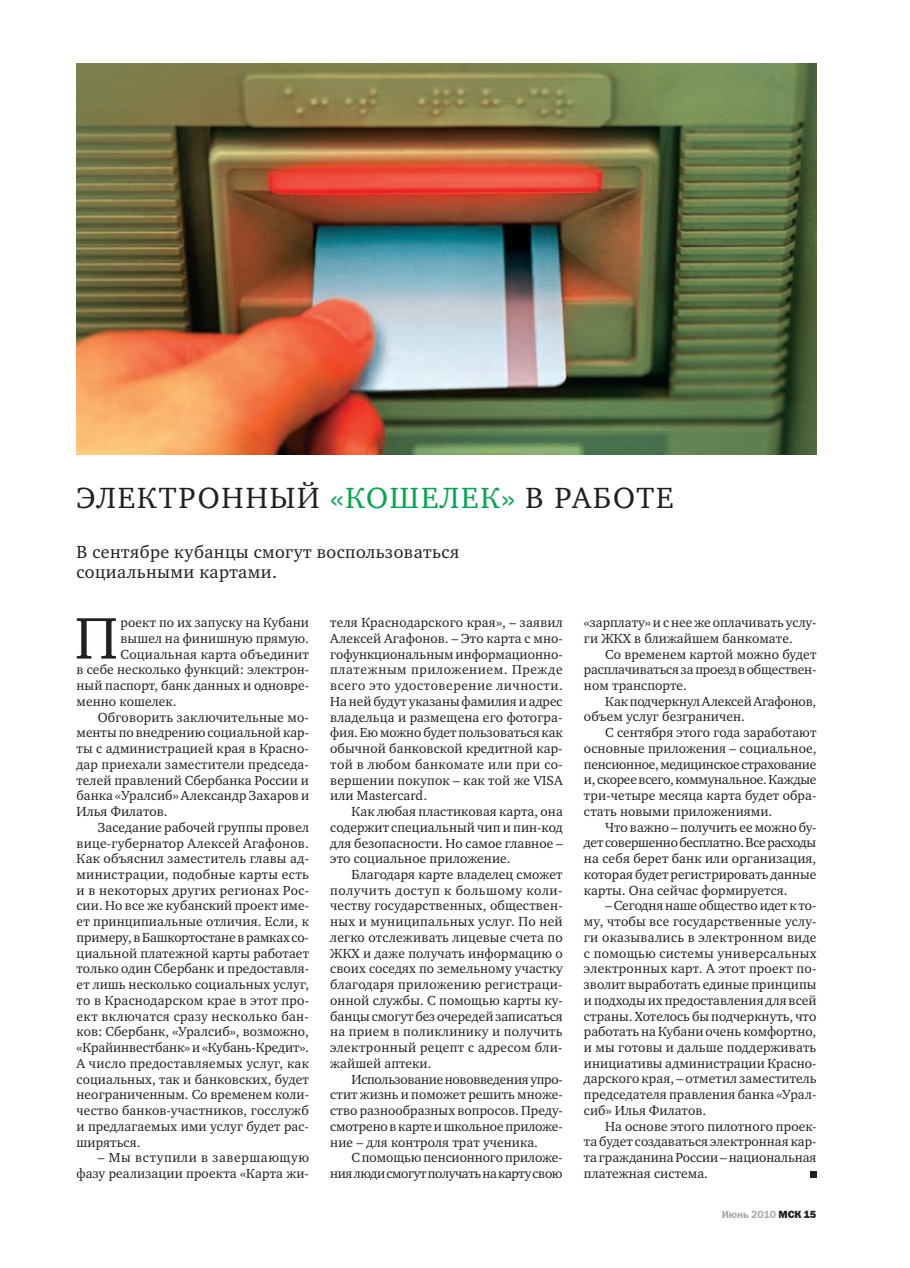
<style>
.page{position:relative;width:910px;height:1268px;background:#fff}
.page>*{position:absolute;margin:0;border:0;box-sizing:border-box;transform-origin:0 0}
.t1{font:60px "Charter ITCC";color:#231f20}
.t2{font:30px "Charter ITCC";color:#231f20}
.t3{font:30px "Charter ITCC";color:#00a54f}
.t4{font:18px/20.2px "Charter ITCC";letter-spacing:.025em;color:#231f20}
.t5{font:13.5px/15.8px "Charter ITCC";letter-spacing:.005em;color:#231f20;text-align:justify}
.t6{font:13.5px/15.8px "Charter ITCC";letter-spacing:.025em;color:#231f20;text-align:right}
.t7{font:13.5px/15.8px "Charter ITCC";letter-spacing:-.015em;color:#231f20;text-align:right}
.t8{font:10.5px "Franklin Gothic Demi C";letter-spacing:-.015em;color:#a8a9ad}
.s1{color:#231f20}
.s2{color:#00a54f}
.s3{font-family:"Franklin Gothic Heavy C";color:#231f20}
</style>
<div class="page">
<img style="left:77px;top:64px;width:739px;height:390px">
<svg style="left:810px;top:1171px;width:6px;height:6px"></svg>
<h2 class="t2" style="left:77px;top:481px;width:42px">Элект</h2>
<h2 class="t2" style="left:179px;top:481px;width:43px">ронн</h2>
<h2 class="t3" style="left:270px;top:481px;width:99px"><span class="s1">ый</span> «кошелек</h2>
<h2 class="t2" style="left:502px;top:481px;width:92px"><span class="s2">»</span> в работе</h2>
<h3 class="t4" style="left:77px;top:542px;width:384px">В сентябре кубанцы смогут воспользоваться социальными картами.</h3>
<p class="t5" style="left:330px;top:614px;width:234px">теля Краснодарского края», – заявил Алексей Агафонов. – Это карта с мно&shy;гофункциональным информационно&shy;платежным приложением. Прежде всего это удостоверение личности.<br>На ней будут указаны фамилия и адрес владельца и размещена его фотогра&shy;фия. Ею можно будет пользоваться как обычной банковской кредитной кар&shy;той в любом банкомате или при со&shy;вершении покупок – как той же VISA или Mastercard.</p>
<p class="t5" style="left:330px;top:803px;width:234px;text-indent:21px">Как любая пластиковая карта, она содержит специальный чип и пин-код для безопасности. Но самое главное – это социальное приложение.</p>
<p class="t5" style="left:330px;top:866px;width:234px;text-indent:21px">Благодаря карте владелец сможет получить доступ к большому коли&shy;честву государственных, обществен&shy;ных и муниципальных услуг. По ней легко отслеживать лицевые счета по ЖКХ и даже получать информацию о своих соседях по земельному участку благодаря приложению регистраци&shy;онной службы. С помощью карты ку&shy;банцы смогут без очередей записаться на прием в поликлинику и получить электронный рецепт с адресом бли&shy;жайшей аптеки.</p>
<p class="t5" style="left:330px;top:1071px;width:234px;text-indent:21px">Использование нововведения упро&shy;стит жизнь и поможет решить множе&shy;ство разнообразных вопросов. Преду&shy;смотрено в карте и школьное приложе&shy;ние – для контроля трат ученика.</p>
<p class="t7" style="left:330px;top:1149px;width:234px">С помощью пенсионного приложе&shy;ния люди смогут получать на карту свою</p>
<p class="t5" style="left:121px;top:614px;width:190px">роект по их запуску на Кубани</p>
<p class="t5" style="left:121px;top:630px;width:190px">вышел на финишную прямую.</p>
<p class="t5" style="left:121px;top:646px;width:190px">Социальная карта объединит</p>
<p class="t5" style="left:77px;top:662px;width:234px">в себе несколько функций: электрон-</p>
<p class="t5" style="left:77px;top:677px;width:234px">ный паспорт, банк данных и одновре-</p>
<p class="t5" style="left:77px;top:693px;width:101px">менно кошелек.</p>
<p class="t5" style="left:98px;top:709px;width:213px">Обговорить заключительные мо-</p>
<p class="t5" style="left:77px;top:725px;width:234px">менты по внедрению социальной кар-</p>
<p class="t5" style="left:77px;top:740px;width:234px">ты с администрацией края в Красно-</p>
<p class="t5" style="left:77px;top:756px;width:234px">дар приехали заместители председа-</p>
<p class="t5" style="left:77px;top:772px;width:234px">телей правлений Сбербанка России и</p>
<p class="t5" style="left:77px;top:787px;width:234px">банка «Уралсиб» Александр Захаров и</p>
<p class="t5" style="left:77px;top:803px;width:93px">Илья Филатов.</p>
<p class="t5" style="left:98px;top:819px;width:213px">Заседание рабочей группы провел</p>
<p class="t5" style="left:77px;top:835px;width:234px">вице-губернатор Алексей Агафонов.</p>
<p class="t5" style="left:77px;top:850px;width:234px">Как объяснил заместитель главы ад-</p>
<p class="t6" style="left:77px;top:866px;width:234px">министрации, подобные карты есть</p>
<p class="t6" style="left:77px;top:882px;width:234px">и в некоторых других регионах Рос-</p>
<p class="t5" style="left:77px;top:898px;width:234px">сии. Но все же кубанский проект име-</p>
<p class="t5" style="left:77px;top:913px;width:234px">ет принципиальные отличия. Если, к</p>
<p class="t5" style="left:77px;top:929px;width:234px">примеру, в Башкортостане в рамках со-</p>
<p class="t5" style="left:77px;top:945px;width:234px">циальной платежной карты работает</p>
<p class="t5" style="left:77px;top:960px;width:234px">только один Сбербанк и предоставля-</p>
<p class="t5" style="left:77px;top:976px;width:234px">ет лишь несколько социальных услуг,</p>
<p class="t5" style="left:77px;top:992px;width:234px">то в Краснодарском крае в этот про-</p>
<p class="t6" style="left:77px;top:1008px;width:234px">ект включатся сразу несколько бан-</p>
<p class="t5" style="left:77px;top:1023px;width:234px">ков: Сбербанк, «Уралсиб», возможно,</p>
<p class="t5" style="left:77px;top:1039px;width:234px">«Крайинвестбанк» и «Кубань-Кредит».</p>
<p class="t5" style="left:77px;top:1055px;width:234px">А число предоставляемых услуг, как</p>
<p class="t5" style="left:77px;top:1071px;width:234px">социальных, так и банковских, будет</p>
<p class="t5" style="left:77px;top:1086px;width:234px">неограниченным. Со временем коли-</p>
<p class="t5" style="left:77px;top:1102px;width:234px">чество банков-участников, госслужб</p>
<p class="t5" style="left:77px;top:1118px;width:234px">и предлагаемых ими услуг будет рас-</p>
<p class="t5" style="left:77px;top:1133px;width:65px">ширяться.</p>
<p class="t6" style="left:77px;top:1149px;width:234px">– Мы вступили в завершающую фазу реализации проекта «Карта жи-</p>
<h1 class="t1" style="left:75px;top:605px;width:45px">П</h1>
<p class="t5" style="left:584px;top:614px;width:234px">«зарплату» и с нее же оплачивать услу&shy;ги ЖКХ в ближайшем банкомате.</p>
<p class="t5" style="left:584px;top:646px;width:234px;text-indent:21px">Со временем картой можно будет расплачиваться за проезд в обществен&shy;ном транспорте.</p>
<p class="t5" style="left:584px;top:693px;width:234px;text-indent:21px">Как подчеркнул Алексей Агафонов, объем услуг безграничен.</p>
<p class="t5" style="left:584px;top:724px;width:234px;text-indent:21px">С сентября этого года заработают основные приложения – социальное, пенсионное, медицинское страхование и, скорее всего, коммунальное. Каждые три-четыре месяца карта будет обра&shy;стать новыми приложениями.</p>
<p class="t5" style="left:584px;top:819px;width:234px;text-indent:21px">Что важно – получить ее можно бу&shy;дет совершенно бесплатно. Все расходы на себя берет банк или организация, которая будет регистрировать данные карты. Она сейчас формируется.</p>
<p class="t5" style="left:584px;top:897px;width:234px;text-indent:21px">– Сегодня наше общество идет к то&shy;му, чтобы все государственные услу&shy;ги оказывались в электронном виде с помощью системы универсальных электронных карт. А этот проект по&shy;зволит выработать единые принципы и подходы их предоставления для всей страны. Хотелось бы подчеркнуть, что работать на Кубани очень комфортно, и мы готовы и дальше поддерживать инициативы администрации Красно&shy;дарского края, – отметил заместитель председателя правления банка «Урал&shy;сиб» Илья Филатов.</p>
<p class="t5" style="left:584px;top:1118px;width:234px;text-indent:21px">На основе этого пилотного проек&shy;та будет создаваться электронная кар&shy;та гражданина России – национальная платежная система.</p>
<p class="t8" style="left:722px;top:1208px;width:96px">Июнь 2010 <span class="s3">мСК 15</span></p>
</div>
